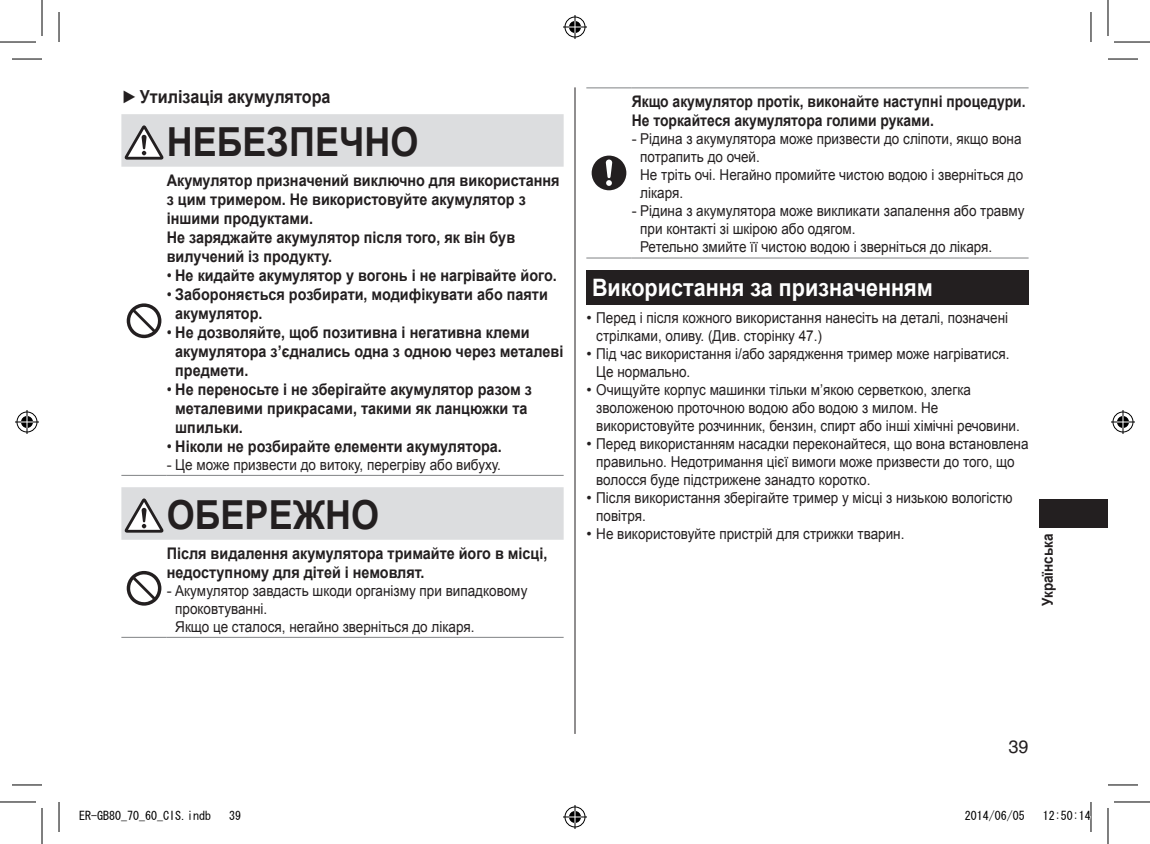
<style>
.page{position:relative;width:1150px;height:844px;background:#fff}
.page>*{position:absolute;margin:0;border:0;box-sizing:border-box;transform-origin:0 0}
.t1{font:700 40px "Arial";color:#231f20;scale:.9 1}
.t2{font:700 24px "Arial";color:#fff;scale:.9 1}
.t3{font:700 18px "Arial";color:#231f20;scale:.9 1}
.t4{font:18px "Helvetica";color:#231f20}
.t5{font:700 16px/19px "Arial";color:#231f20;scale:.9 1}
.t6{font:700 16px/19px "Arial";color:#231f20;scale:.87 1}
.t7{font:15px/18px "Arial";color:#231f20}
.t8{font:700 15px "Arial";color:#231f20;scale:.9 1}
.t9{font:12px "MS Gothic";color:#000}
.s1{font-weight:400}
</style>
<div class="page">
<div style="left:1040px;top:499px;width:68px;height:29px;background:#231f20"></div>
<hr style="left:575px;top:87px;width:1px;height:647px;background:#231f20">
<hr style="left:121px;top:475px;width:46px;height:1px;background:#808285">
<hr style="left:167px;top:475px;width:397px;height:1px;background:#808285">
<div style="left:121px;top:114px;width:443px;height:53px;background:#dcdddf"></div>
<svg style="left:127px;top:303px;width:34px;height:35px"></svg>
<hr style="left:121px;top:637px;width:46px;height:1px;background:#808285">
<hr style="left:167px;top:637px;width:397px;height:1px;background:#808285">
<div style="left:121px;top:487px;width:443px;height:53px;background:#dcdddf"></div>
<svg style="left:127px;top:571px;width:34px;height:34px"></svg>
<hr style="left:586px;top:87px;width:46px;height:1px;background:#808285">
<hr style="left:632px;top:87px;width:396px;height:1px;background:#808285">
<hr style="left:586px;top:257px;width:46px;height:1px;background:#808285">
<hr style="left:632px;top:257px;width:396px;height:1px;background:#808285">
<svg style="left:592px;top:156px;width:34px;height:34px"></svg>
<div style="left:586px;top:270px;width:442px;height:35px;background:#231f20"></div>
<hr style="left:12px;top:59px;width:30px;height:1px;background:#000">
<hr style="left:1108px;top:59px;width:30px;height:1px;background:#000">
<hr style="left:12px;top:784px;width:30px;height:1px;background:#000">
<hr style="left:1108px;top:784px;width:30px;height:1px;background:#000">
<hr style="left:59px;top:12px;width:1px;height:30px;background:#000">
<hr style="left:59px;top:802px;width:1px;height:30px;background:#000">
<hr style="left:1090px;top:12px;width:1px;height:30px;background:#000">
<hr style="left:1090px;top:802px;width:1px;height:30px;background:#000">
<hr style="left:0;top:42px;width:36px;height:1px;background:#000">
<hr style="left:1114px;top:42px;width:36px;height:1px;background:#000">
<hr style="left:0;top:801px;width:36px;height:1px;background:#000">
<hr style="left:1114px;top:801px;width:36px;height:1px;background:#000">
<hr style="left:42px;top:0;width:1px;height:36px;background:#000">
<hr style="left:42px;top:808px;width:1px;height:36px;background:#000">
<hr style="left:1107px;top:0;width:1px;height:36px;background:#000">
<hr style="left:1107px;top:808px;width:1px;height:36px;background:#000">
<svg style="left:563px;top:15px;width:24px;height:24px"></svg>
<svg style="left:563px;top:805px;width:24px;height:24px"></svg>
<svg style="left:15px;top:410px;width:24px;height:24px"></svg>
<svg style="left:1111px;top:410px;width:24px;height:24px"></svg>
<svg style="left:1090px;top:809px;width:1px;height:12px"></svg>
<p class="t3" style="left:121px;top:85px;width:234px"><span class="s1">►</span>Утилізація акумулятора</p>
<h1 class="t1" style="left:167px;top:116px;width:281px">НЕБЕЗПЕЧНО</h1>
<p class="t5" style="left:167px;top:171px;width:438px">Акумулятор призначений виключно для використання з цим тримером. Не використовуйте акумулятор з іншими продуктами.<br>Не заряджайте акумулятор після того, як він був вилучений із продукту.</p>
<p class="t5" style="left:167px;top:266px;width:433px"><span class="s1">•</span> Не кидайте акумулятор у вогонь і не нагрівайте його.</p>
<p class="t5" style="left:175px;top:285px;width:415px;text-indent:-9px"><span class="s1">•</span> Забороняється розбирати, модифікувати або паяти акумулятор.</p>
<p class="t5" style="left:175px;top:323px;width:433px;text-indent:-9px"><span class="s1">•</span> Не дозволяйте, щоб позитивна і негативна клеми акумулятора з’єднались одна з одною через металеві предмети.</p>
<p class="t5" style="left:175px;top:380px;width:398px;text-indent:-9px"><span class="s1">•</span> Не переносьте і не зберігайте акумулятор разом з металевими прикрасами, такими як ланцюжки та шпильки.</p>
<p class="t5" style="left:167px;top:437px;width:372px"><span class="s1">•</span> Ніколи не розбирайте елементи акумулятора.</p>
<p class="t7" style="left:167px;top:455px;width:336px">- Це може призвести до витоку, перегріву або вибуху.</p>
<h1 class="t1" style="left:167px;top:489px;width:238px">ОБЕРЕЖНО</h1>
<p class="t5" style="left:167px;top:544px;width:424px">Після видалення акумулятора тримайте його в місці, недоступному для дітей і немовлят.</p>
<p class="t7" style="left:175px;top:581px;width:354px;text-indent:-9px">- Акумулятор завдасть шкоди організму при випадковому проковтуванні.<br>Якщо це сталося, негайно зверніться до лікаря.</p>
<p class="t6" style="left:632px;top:93px;width:451px">Якщо акумулятор протік, виконайте наступні процедури.<br>Не торкайтеся акумулятора голими руками.</p>
<p class="t7" style="left:640px;top:130px;width:385px;text-indent:-9px">- Рідина з акумулятора може призвести до сліпоти, якщо вона потрапить до очей.<br>Не тріть очі. Негайно промийте чистою водою і зверніться до лікаря.</p>
<p class="t7" style="left:640px;top:202px;width:386px;text-indent:-9px">- Рідина з акумулятора може викликати запалення або травму при контакті зі шкірою або одягом.<br>Ретельно змийте її чистою водою і зверніться до лікаря.</p>
<h2 class="t2" style="left:592px;top:272px;width:380px">Використання за призначенням</h2>
<p class="t7" style="left:596px;top:308px;width:413px;text-indent:-10px">• Перед і після кожного використання нанесіть на деталі, позначені стрілками, оливу. (Див. сторінку 47.)</p>
<p class="t7" style="left:596px;top:344px;width:415px;text-indent:-10px">• Під час використання і/або зарядження тример може нагріватися.<br>Це нормально.</p>
<p class="t7" style="left:596px;top:380px;width:425px;text-indent:-10px">• Очищуйте корпус машинки тільки м’якою серветкою, злегка зволоженою проточною водою або водою з милом. Не використовуйте розчинник, бензин, спирт або інші хімічні речовини.</p>
<p class="t7" style="left:596px;top:434px;width:434px;text-indent:-10px">• Перед використанням насадки переконайтеся, що вона встановлена правильно. Недотримання цієї вимоги може призвести до того, що волосся буде підстрижене занадто коротко.</p>
<p class="t7" style="left:596px;top:488px;width:418px;text-indent:-10px">• Після використання зберігайте тример у місці з низькою вологістю повітря.</p>
<p class="t7" style="left:586px;top:524px;width:320px">• Не використовуйте пристрій для стрижки тварин.</p>
<p class="t8" style="left:1038px;top:606px;width:82px;rotate:-90deg">Українська</p>
<p class="t4" style="left:1008px;top:736px;width:22px">39</p>
<p class="t9" style="left:79px;top:809px;width:134px">ER-GB80_70_60_CIS.indb</p>
<p class="t9" style="left:229px;top:809px;width:13px">39</p>
<p class="t9" style="left:965px;top:809px;width:61px">2014/06/05</p>
<p class="t9" style="left:1043px;top:809px;width:49px">12:50:14</p>
</div>
